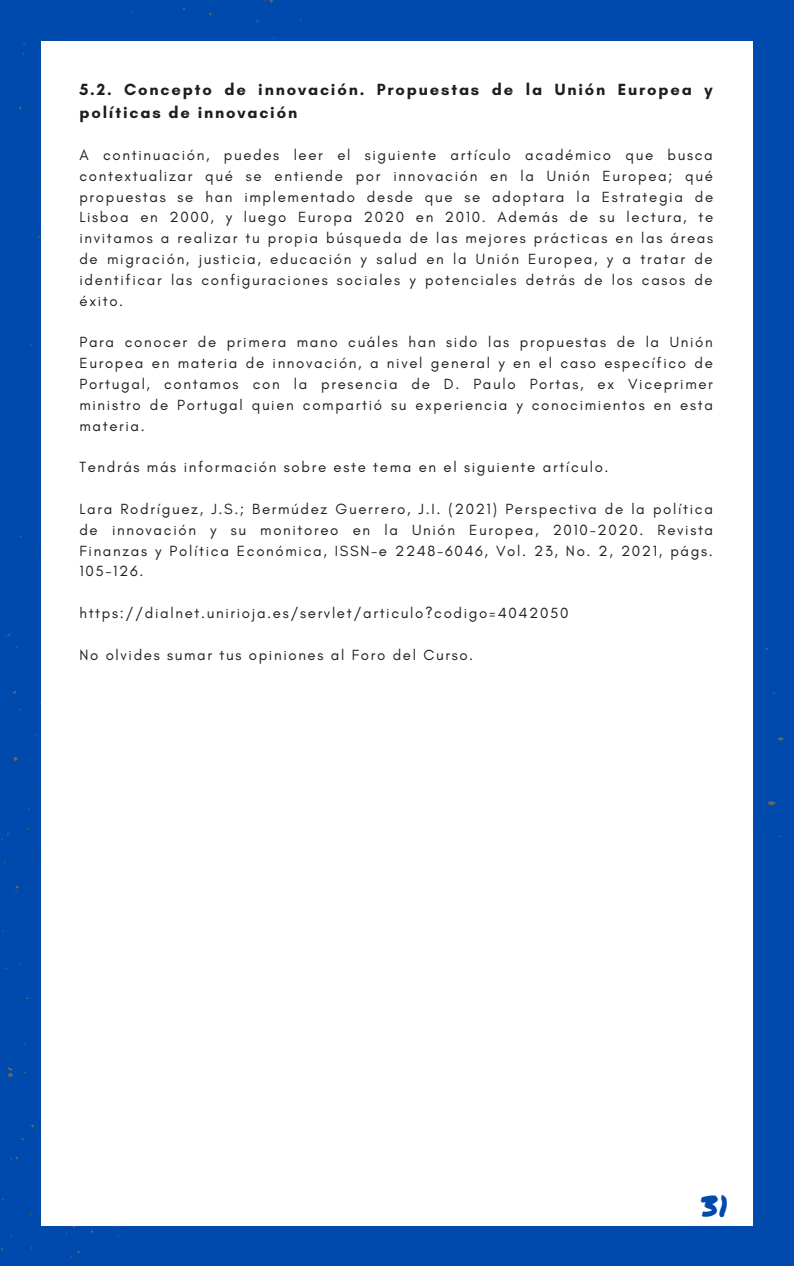
<style>
.page{position:relative;width:794px;height:1266px;background:#fff}
.page>*{position:absolute;margin:0;border:0;box-sizing:border-box;transform-origin:0 0}
.t1{font:30px "Permanent Marker";color:#004aad}
.t2{font:700 16.5px/23.1px "Glacial Indifference";letter-spacing:.11em;color:#1e1e1e}
.t3{font:15px/20.9px "Glacial Indifference";letter-spacing:.11em;color:#1e1e1e;text-align:justify}
</style>
<div class="page">
<div style="left:0;top:0;width:793px;height:1266px;background:#004aad"></div>
<div style="left:41px;top:41px;width:711px;height:1184px;background:#fff"></div>
<p class="t2" style="left:79px;top:78px;width:634px">5.2. Concepto de innovación. Propuestas de la Unión Europea y políticas de innovación</p>
<p class="t3" style="left:79px;top:144px;width:635px">A continuación, puedes leer el siguiente artículo académico que busca contextualizar qué se entiende por innovación en la Unión Europea; qué propuestas se han implementado desde que se adoptara la Estrategia de Lisboa en 2000, y luego Europa 2020 en 2010. Además de su lectura, te invitamos a realizar tu propia búsqueda de las mejores prácticas en las áreas de migración, justicia, educación y salud en la Unión Europea, y a tratar de identificar las configuraciones sociales y potenciales detrás de los casos de éxito.</p>
<p class="t3" style="left:79px;top:332px;width:634px">Para conocer de primera mano cuáles han sido las propuestas de la Unión Europea en materia de innovación, a nivel general y en el caso específico de Portugal, contamos con la presencia de D. Paulo Portas, ex Viceprimer ministro de Portugal quien compartió su experiencia y conocimientos en esta materia.</p>
<p class="t3" style="left:79px;top:457px;width:530px">Tendrás más información sobre este tema en el siguiente artículo.</p>
<p class="t3" style="left:79px;top:498px;width:635px">Lara Rodríguez, J.S.; Bermúdez Guerrero, J.I. (2021) Perspectiva de la política de innovación y su monitoreo en la Unión Europea, 2010-2020. Revista Finanzas y Política Económica, ISSN-e 2248-6046, Vol. 23, No. 2, 2021, págs.<br>105-126.</p>
<p class="t3" style="left:79px;top:602px;width:490px">https://dialnet.unirioja.es/servlet/articulo?codigo=4042050</p>
<p class="t3" style="left:79px;top:644px;width:395px">No olvides sumar tus opiniones al Foro del Curso.</p>
<h1 class="t1" style="left:701px;top:1183px;width:28px">31</h1>
</div>
